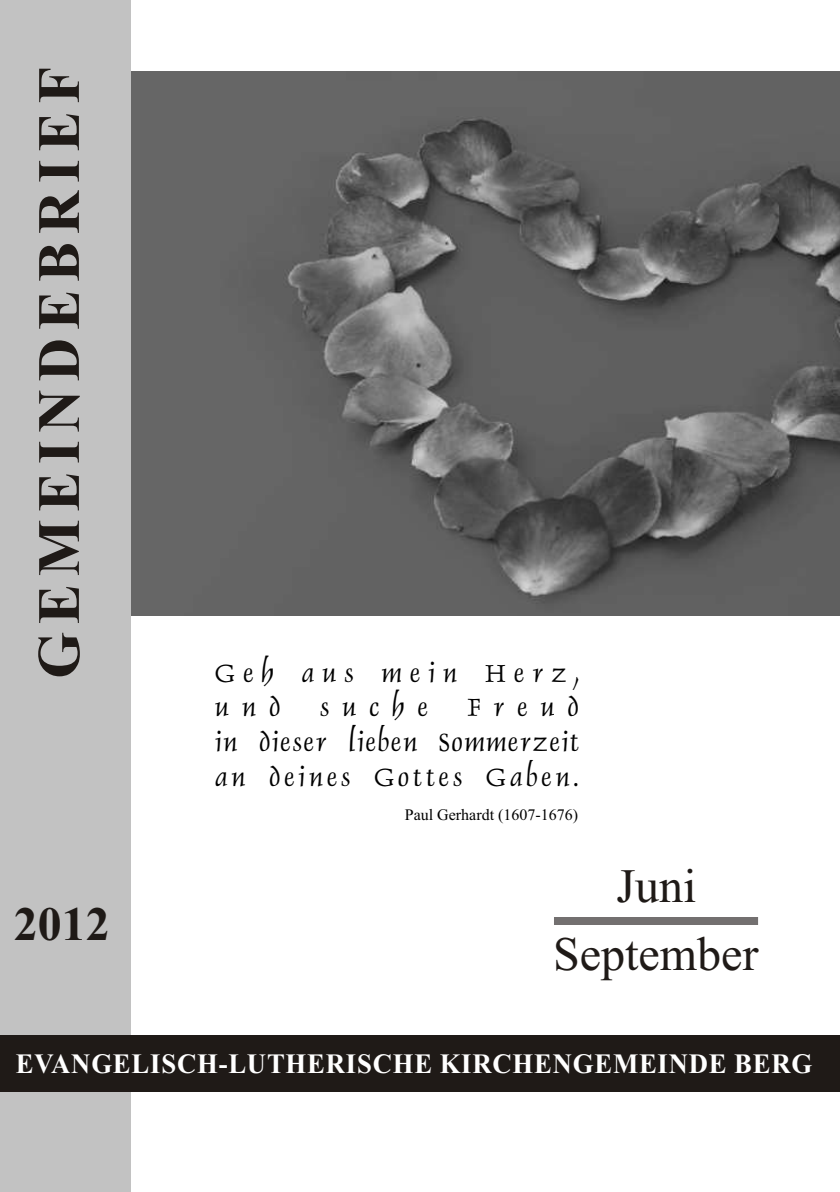
<style>
.page{position:relative;width:840px;height:1192px;background:#fff}
.page>*{position:absolute;margin:0;border:0;box-sizing:border-box;transform-origin:0 0}
.t1{font:700 60px "Times New Roman";letter-spacing:.13em;color:#1f1a17}
.t2{font:48px/67.8px "Times New Roman";color:#1f1a17;text-align:center}
.t3{font:700 48px "Times New Roman";color:#1f1a17}
.t4{font:28px/34.8px "Dauphin";letter-spacing:.145em;color:#000;text-align:justify}
.t5{font:700 28px "Times New Roman";letter-spacing:.03em;color:#fff;scale:.95 1}
.t6{font:28px/34.8px "Dauphin";letter-spacing:.3em;color:#000}
.t7{font:16px "Times New Roman";color:#000}
</style>
<div class="page">
<img style="left:131px;top:71px;width:709px;height:544px">
<div style="left:0;top:0;width:131px;height:1192px;background:#c2c2c2"></div>
<div style="left:554px;top:917px;width:204px;height:8px;background:#737070"></div>
<div style="left:0;top:1035px;width:840px;height:57px;background:#1f1a17"></div>
<h1 class="t1" style="left:38px;top:679px;width:613px;rotate:-90deg">GEMEINDEBRIEF</h1>
<h2 class="t3" style="left:14px;top:908px;width:98px">2012</h2>
<p class="t6" style="left:215px;top:658px;width:365px">Geh aus mein Herz, und</p>
<p class="t4" style="left:320px;top:693px;width:109px">suche</p>
<p class="t4" style="left:215px;top:693px;width:365px;text-indent:252px">Freud in dieser lieben Sommerzeit an deines Gottes Gaben.</p>
<p class="t7" style="left:405px;top:809px;width:175px">Paul Gerhardt (1607-1676)</p>
<h2 class="t2" style="left:553px;top:857px;width:207px">Juni<br>September</h2>
<p class="t5" style="left:16px;top:1054px;width:840px">EVANGELISCH-LUTHERISCHE KIRCHENGEMEINDE BERG</p>
</div>
